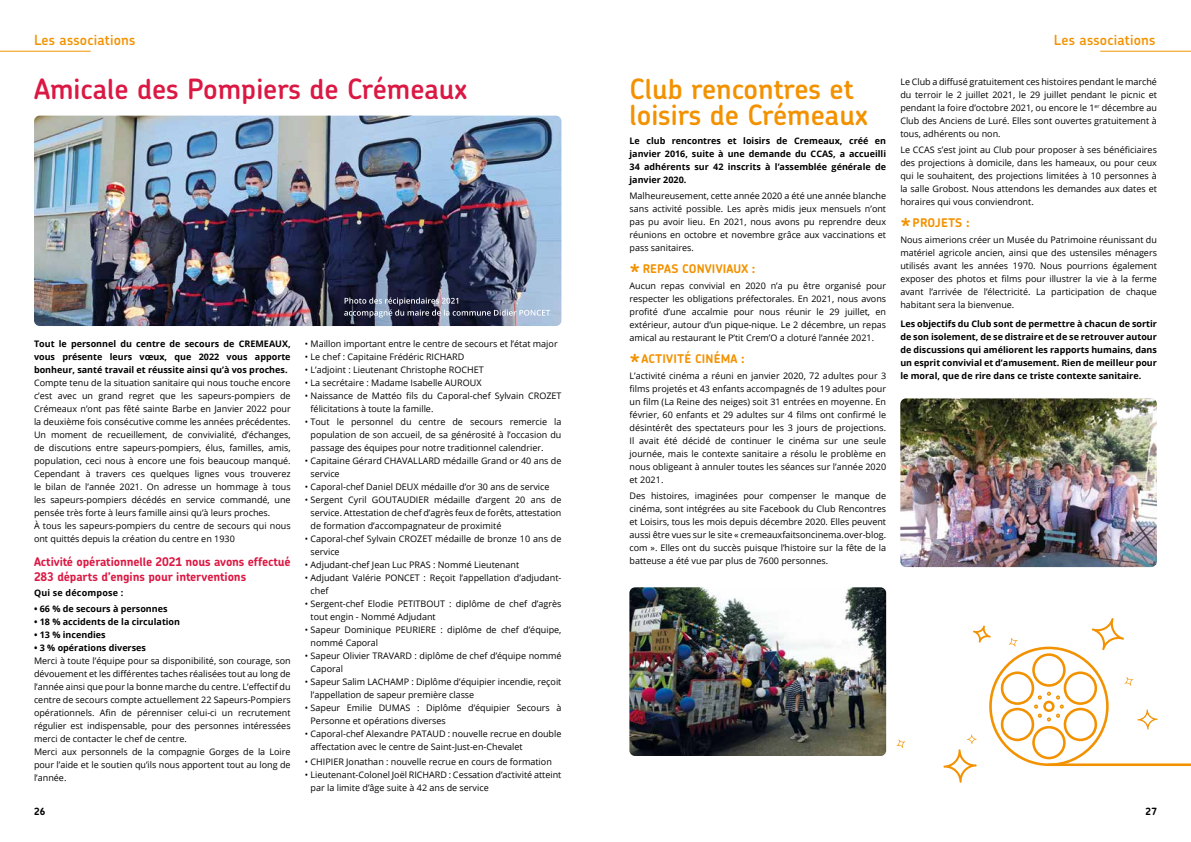
<style>
.page{position:relative;width:1191px;height:842px;background:#fff}
.page>*{position:absolute;margin:0;border:0;box-sizing:border-box;transform-origin:0 0}
.t1{font:600 28px/26px "Chevin Pro";color:#f39200}
.t2{font:600 28px "Chevin Pro";color:#db1843}
.t3{font:600 14px "Chevin Pro";letter-spacing:.015em;color:#f39200}
.t4{font:700 12px/15px "Chevin Pro";letter-spacing:-.01em;color:#db1843}
.t5{font:700 12px "Chevin Pro";letter-spacing:.015em;color:#f39200}
.t6{font:700 10px "Chevin Pro";color:#000}
.t7{font:9px/13px "Open Sans";color:#000}
.t8{font:700 9px/13px "Open Sans";color:#000;text-align:justify}
.t9{font:700 9px "Open Sans";letter-spacing:.02em;color:#000}
.s1{font-size:22px}
</style>
<div class="page">
<svg style="left:896px;top:739px;width:9px;height:9px"></svg>
<svg style="left:943px;top:618px;width:248px;height:165px"></svg>
<img style="left:34px;top:116px;width:527px;height:210px">
<hr style="left:1100px;top:51px;width:91px;height:1px;background:#f39200">
<hr style="left:0;top:51px;width:91px;height:1px;background:#f39200">
<svg style="left:344px;top:297px;width:206px;height:20px;background:#656c81"></svg>
<img style="left:900px;top:398px;width:257px;height:169px">
<img style="left:629px;top:587px;width:257px;height:169px">
<h2 class="t3" style="left:34px;top:30px;width:103px">Les associations</h2>
<h2 class="t3" style="left:1054px;top:30px;width:103px">Les associations</h2>
<h1 class="t2" style="left:34px;top:70px;width:435px">Amicale des Pompiers de Crémeaux</h1>
<p class="t8" style="left:34px;top:337px;width:258px">Tout le personnel du centre de secours de CREMEAUX, vous présente leurs vœux, que 2022 vous apporte bonheur, santé travail et réussite ainsi qu’à vos proches.</p>
<p class="t7" style="left:34px;top:376px;width:258px">Compte tenu de la situation sanitaire qui nous touche encore c’est avec un grand regret que les sapeurs-pompiers de Crémeaux n’ont pas fêté sainte Barbe en Janvier 2022 pour la deuxième fois consécutive comme les années précédentes.<br>Un moment de recueillement, de convivialité, d’échanges, de discutions entre sapeurs-pompiers, élus, familles, amis, population, ceci nous à encore une fois beaucoup manqué.<br>Cependant à travers ces quelques lignes vous trouverez le bilan de l’année 2021. On adresse un hommage à tous les sapeurs-pompiers décédés en service commandé, une pensée très forte à leurs famille ainsi qu’à leurs proches.<br>À tous les sapeurs-pompiers du centre de secours qui nous ont quittés depuis la création du centre en 1930</p>
<h3 class="t4" style="left:34px;top:554px;width:258px">Activité opérationnelle 2021 nous avons effectué<br>283 départs d’engins pour interventions</h3>
<p class="t9" style="left:34px;top:587px;width:91px">Qui se décompose :</p>
<p class="t8" style="left:34px;top:602px;width:135px">• 66 % de secours à personnes</p>
<p class="t8" style="left:34px;top:615px;width:148px">• 18 % accidents de la circulation</p>
<p class="t8" style="left:34px;top:628px;width:73px">• 13 % incendies</p>
<p class="t8" style="left:34px;top:641px;width:113px">• 3 % opérations diverses</p>
<p class="t7" style="left:34px;top:654px;width:258px">Merci à toute l’équipe pour sa disponibilité, son courage, son dévouement et les différentes taches réalisées tout au long de l’année ainsi que pour la bonne marche du centre. L’effectif du centre de secours compte actuellement 22 Sapeurs-Pompiers opérationnels. Afin de pérenniser celui-ci un recrutement régulier est indispensable, pour des personnes intéressées merci de contacter le chef de centre.<br>Merci aux personnels de la compagnie Gorges de la Loire pour l’aide et le soutien qu’ils nous apportent tout au long de l’année.</p>
<p class="t7" style="left:305px;top:337px;width:254px">• Maillon important entre le centre de secours et l’état major</p>
<p class="t7" style="left:305px;top:350px;width:161px">• Le chef : Capitaine Frédéric RICHARD</p>
<p class="t7" style="left:305px;top:363px;width:180px">• L’adjoint : Lieutenant Christophe ROCHET</p>
<p class="t7" style="left:305px;top:376px;width:178px">• La secrétaire : Madame Isabelle AUROUX</p>
<p class="t7" style="left:310px;top:389px;width:252px;text-indent:-6px">• Naissance de Mattéo fils du Caporal-chef Sylvain CROZET félicitations à toute la famille.</p>
<p class="t7" style="left:310px;top:415px;width:252px;text-align:justify;text-indent:-6px">• Tout le personnel du centre de secours remercie la population de son accueil, de sa générosité à l’occasion du passage des équipes pour notre traditionnel calendrier.</p>
<p class="t7" style="left:310px;top:454px;width:252px;text-indent:-6px">• Capitaine Gérard CHAVALLARD médaille Grand or 40 ans de service</p>
<p class="t7" style="left:305px;top:480px;width:246px">• Caporal-chef Daniel DEUX médaille d’or 30 ans de service</p>
<p class="t7" style="left:310px;top:493px;width:252px;text-align:justify;text-indent:-6px">• Sergent Cyril GOUTAUDIER médaille d’argent 20 ans de service. Attestation de chef d’agrès feux de forêts, attestation de formation d’accompagnateur de proximité</p>
<p class="t7" style="left:310px;top:532px;width:252px;text-indent:-6px">• Caporal-chef Sylvain CROZET médaille de bronze 10 ans de service</p>
<p class="t7" style="left:305px;top:558px;width:216px">• Adjudant-chef Jean Luc PRAS : Nommé Lieutenant</p>
<p class="t7" style="left:310px;top:571px;width:252px;text-indent:-6px">• Adjudant Valérie PONCET : Reçoit l’appellation d’adjudant&shy;chef</p>
<p class="t7" style="left:310px;top:597px;width:252px;text-indent:-6px">• Sergent-chef Elodie PETITBOUT : diplôme de chef d’agrès tout engin - Nommé Adjudant</p>
<p class="t7" style="left:310px;top:623px;width:252px;text-indent:-6px">• Sapeur Dominique PEURIERE : diplôme de chef d’équipe, nommé Caporal</p>
<p class="t7" style="left:310px;top:649px;width:252px;text-indent:-6px">• Sapeur Olivier TRAVARD : diplôme de chef d’équipe nommé<br>Caporal</p>
<p class="t7" style="left:310px;top:675px;width:252px;text-indent:-6px">• Sapeur Salim LACHAMP : Diplôme d’équipier incendie, reçoit l’appellation de sapeur première classe</p>
<p class="t7" style="left:310px;top:701px;width:252px;text-indent:-6px">• Sapeur Emilie DUMAS : Diplôme d’équipier Secours à<br>Personne et opérations diverses</p>
<p class="t7" style="left:310px;top:727px;width:252px;text-indent:-6px">• Caporal-chef Alexandre PATAUD : nouvelle recrue en double affectation avec le centre de Saint-Just-en-Chevalet</p>
<p class="t7" style="left:305px;top:755px;width:248px">• CHIPIER Jonathan : nouvelle recrue en cours de formation</p>
<p class="t7" style="left:310px;top:768px;width:252px;text-indent:-6px">• Lieutenant-Colonel Joël RICHARD : Cessation d’activité atteint par la limite d’âge suite à 42 ans de service</p>
<h1 class="t1" style="left:629px;top:75px;width:240px">Club rencontres et loisirs de Crémeaux</h1>
<p class="t8" style="left:629px;top:134px;width:258px">Le club rencontres et loisirs de Cremeaux, créé en janvier 2016, suite à une demande du CCAS, a accueilli 34 adhérents sur 42 inscrits à l’assemblée générale de janvier 2020.</p>
<p class="t7" style="left:629px;top:189px;width:258px;text-align:justify">Malheureusement, cette année 2020 a été une année blanche sans activité possible. Les après midis jeux mensuels n’ont pas pu avoir lieu. En 2021, nous avons pu reprendre deux réunions en octobre et novembre grâce aux vaccinations et pass sanitaires.</p>
<h3 class="t5" style="left:629px;top:261px;width:127px"><span class="s1">*</span> REPAS CONVIVIAUX :</h3>
<p class="t7" style="left:629px;top:279px;width:258px;text-align:justify">Aucun repas convivial en 2020 n’a pu être organisé pour respecter les obligations préfectorales. En 2021, nous avons profité d’une accalmie pour nous réunir le 29 juillet, en extérieur, autour d’un pique-nique. Le 2 décembre, un repas amical au restaurant le P’tit Crem’O a cloturé l’année 2021.</p>
<h3 class="t5" style="left:629px;top:351px;width:117px"><span class="s1">*</span>ACTIVITÉ CINÉMA :</h3>
<p class="t7" style="left:629px;top:369px;width:258px;text-align:justify">L’activité cinéma a réuni en janvier 2020, 72 adultes pour 3 films projetés et 43 enfants accompagnés de 19 adultes pour un film (La Reine des neiges) soit 31 entrées en moyenne. En février, 60 enfants et 29 adultes sur 4 films ont confirmé le désintérêt des spectateurs pour les 3 jours de projections.<br>Il avait été décidé de continuer le cinéma sur une seule journée, mais le contexte sanitaire a résolu le problème en nous obligeant à annuler toutes les séances sur l’année 2020 et 2021.</p>
<p class="t7" style="left:629px;top:489px;width:258px;text-align:justify">Des histoires, imaginées pour compenser le manque de cinéma, sont intégrées au site Facebook du Club Rencontres et Loisirs, tous les mois depuis décembre 2020. Elles peuvent aussi être vues sur le site « cremeauxfaitsoncinema.over-blog. com ». Elles ont du succès puisque l’histoire sur la fête de la batteuse a été vue par plus de 7600 personnes.</p>
<p class="t7" style="left:900px;top:75px;width:258px;text-align:justify">Le Club a diffusé gratuitement ces histoires pendant le marché du terroir le 2 juillet 2021, le 29 juillet pendant le picnic et pendant la foire d’octobre 2021, ou encore le 1<sup>er</sup> décembre au Club des Anciens de Luré. Elles sont ouvertes gratuitement à tous, adhérents ou non.</p>
<p class="t7" style="left:900px;top:143px;width:258px;text-align:justify">Le CCAS s’est joint au Club pour proposer à ses bénéficiaires des projections à domicile, dans les hameaux, ou pour ceux qui le souhaitent, des projections limitées à 10 personnes à la salle Grobost. Nous attendons les demandes aux dates et horaires qui vous conviendront.</p>
<h3 class="t5" style="left:900px;top:215px;width:71px"><span class="s1">*</span>PROJETS :</h3>
<p class="t7" style="left:900px;top:233px;width:258px;text-align:justify">Nous aimerions créer un Musée du Patrimoine réunissant du matériel agricole ancien, ainsi que des ustensiles ménagers utilisés avant les années 1970. Nous pourrions également exposer des photos et films pour illustrer la vie à la ferme avant l’arrivée de l’électricité. La participation de chaque habitant sera la bienvenue.</p>
<p class="t8" style="left:900px;top:317px;width:258px">Les objectifs du Club sont de permettre à chacun de sortir de son isolement, de se distraire et de se retrouver autour de discussions qui améliorent les rapports humains, dans un esprit convivial et d’amusement. Rien de meilleur pour le moral, que de rire dans ce triste contexte sanitaire.</p>
<p class="t6" style="left:34px;top:805px;width:13px">26</p>
<p class="t6" style="left:1145px;top:805px;width:13px">27</p>
</div>
